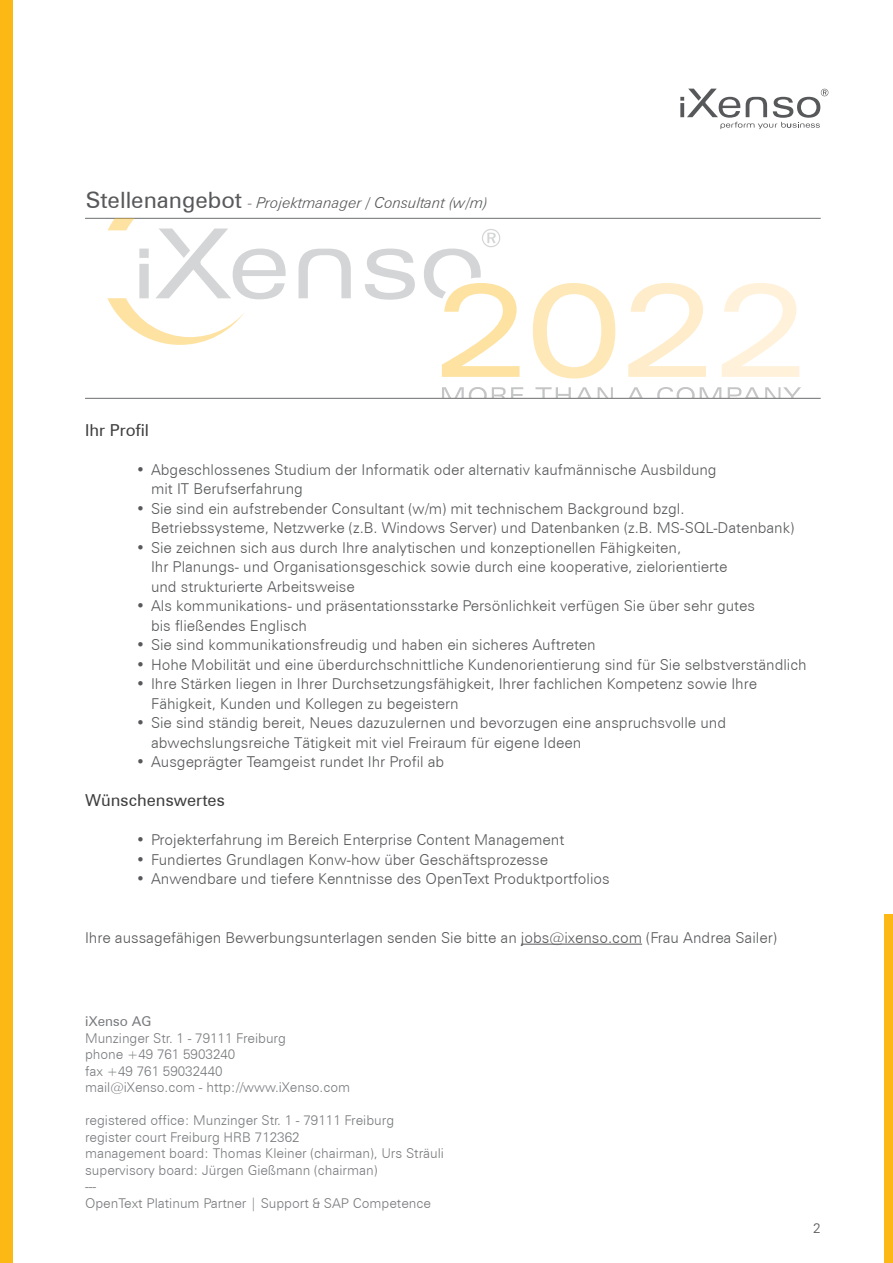
<style>
.page{position:relative;width:893px;height:1263px;background:#fff}
.page>*{position:absolute;margin:0;border:0;box-sizing:border-box;transform-origin:0 0}
.t1{font:16.5px "Zurich BT";color:#3e3e3f}
.t2{font:300 15px/19.5px "Zurich BT";color:#57585a}
.t3{font:italic 300 15px "Zurich BT";color:#57585a}
.t4{font:300 13.5px/16.5px "Zurich BT";color:#787a7d}
.t5{font:13.5px "Zurich BT";color:#787a7d}
.t6{font:300 13.5px "Zurich BT";color:#57585a}
.s1{font-weight:400;font-style:normal;font-size:22.5px}
</style>
<div class="page">
<div style="left:0;top:0;width:13px;height:1263px;background:#fcb814"></div>
<div style="left:884px;top:914px;width:9px;height:349px;background:#fcb814"></div>
<hr style="left:85px;top:398px;width:736px;height:1px;background:#6c6d70">
<hr style="left:85px;top:218px;width:736px;height:1px;background:#6c6d70">
<svg style="left:533px;top:283px;width:82px;height:95px"></svg>
<svg style="left:628px;top:283px;width:78px;height:94px"></svg>
<svg style="left:722px;top:283px;width:77px;height:94px"></svg>
<svg style="left:442px;top:387px;width:82px;height:11px"></svg>
<svg style="left:535px;top:387px;width:78px;height:11px"></svg>
<svg style="left:626px;top:387px;width:20px;height:11px"></svg>
<svg style="left:657px;top:387px;width:64px;height:11px"></svg>
<svg style="left:728px;top:387px;width:73px;height:11px"></svg>
<svg style="left:365px;top:249px;width:50px;height:51px"></svg>
<svg style="left:299px;top:249px;width:52px;height:49px"></svg>
<svg style="left:424px;top:229px;width:96px;height:148px"></svg>
<svg style="left:107px;top:219px;width:179px;height:126px"></svg>
<svg style="left:680px;top:89px;width:148px;height:40px"></svg>
<hr style="left:521px;top:944px;width:121px;height:1px;background:#57585a">
<p class="t3" style="left:86px;top:194px;width:404px"><span class="s1">Stellenangebot</span> - Projektmanager / Consultant (w/m)</p>
<p class="t1" style="left:85px;top:420px;width:66px">Ihr Profil</p>
<p class="t2" style="left:151px;top:459px;width:567px;text-indent:-15px">• Abgeschlossenes Studium der Informatik oder alternativ kaufmännische Ausbildung mit IT Berufserfahrung</p>
<p class="t2" style="left:151px;top:498px;width:645px;text-indent:-15px">• Sie sind ein aufstrebender Consultant (w/m) mit technischem Background bzgl.<br>Betriebssysteme, Netzwerke (z.B. Windows Server) und Datenbanken (z.B. MS-SQL-Datenbank)</p>
<p class="t2" style="left:151px;top:537px;width:578px;text-indent:-15px">• Sie zeichnen sich aus durch Ihre analytischen und konzeptionellen Fähigkeiten,<br>Ihr Planungs- und Organisationsgeschick sowie durch eine kooperative, zielorientierte und strukturierte Arbeitsweise</p>
<p class="t2" style="left:151px;top:596px;width:605px;text-indent:-15px">• Als kommunikations- und präsentationsstarke Persönlichkeit verfügen Sie über sehr gutes bis fließendes Englisch</p>
<p class="t2" style="left:136px;top:635px;width:461px">• Sie sind kommunikationsfreudig und haben ein sicheres Auftreten</p>
<p class="t2" style="left:136px;top:654px;width:672px">• Hohe Mobilität und eine überdurchschnittliche Kundenorientierung sind für Sie selbstverständlich</p>
<p class="t2" style="left:151px;top:674px;width:607px;text-indent:-15px">• Ihre Stärken liegen in Ihrer Durchsetzungsfähigkeit, Ihrer fachlichen Kompetenz sowie Ihre<br>Fähigkeit, Kunden und Kollegen zu begeistern</p>
<p class="t2" style="left:151px;top:713px;width:576px;text-indent:-15px">• Sie sind ständig bereit, Neues dazuzulernen und bevorzugen eine anspruchsvolle und abwechslungsreiche Tätigkeit mit viel Freiraum für eigene Ideen</p>
<p class="t2" style="left:136px;top:752px;width:310px">• Ausgeprägter Teamgeist rundet Ihr Profil ab</p>
<p class="t1" style="left:85px;top:790px;width:141px">Wünschenswertes</p>
<p class="t2" style="left:136px;top:830px;width:430px">• Projekterfahrung im Bereich Enterprise Content Management</p>
<p class="t2" style="left:136px;top:849px;width:413px">• Fundiertes Grundlagen Konw-how über Geschäftsprozesse</p>
<p class="t2" style="left:136px;top:869px;width:475px">• Anwendbare und tiefere Kenntnisse des OpenText Produktportfolios</p>
<p class="t2" style="left:85px;top:927px;width:693px">Ihre aussagefähigen Bewerbungsunterlagen senden Sie bitte an jobs@ixenso.com (Frau Andrea Sailer)</p>
<p class="t5" style="left:85px;top:1013px;width:68px">iXenso AG</p>
<p class="t4" style="left:85px;top:1029px;width:267px">Munzinger Str. 1 - 79111 Freiburg<br>phone +49 761 5903240<br>fax +49 761 59032440<br>mail@iXenso.com - http://www.iXenso.com</p>
<p class="t4" style="left:85px;top:1112px;width:361px">registered office: Munzinger Str. 1 - 79111 Freiburg<br>register court Freiburg HRB 712362<br>management board: Thomas Kleiner (chairman), Urs Sträuli supervisory board: Jürgen Gießmann (chairman)<br>---<br>OpenText Platinum Partner | Support &amp; SAP Competence</p>
<p class="t6" style="left:813px;top:1220px;width:9px">2</p>
</div>
